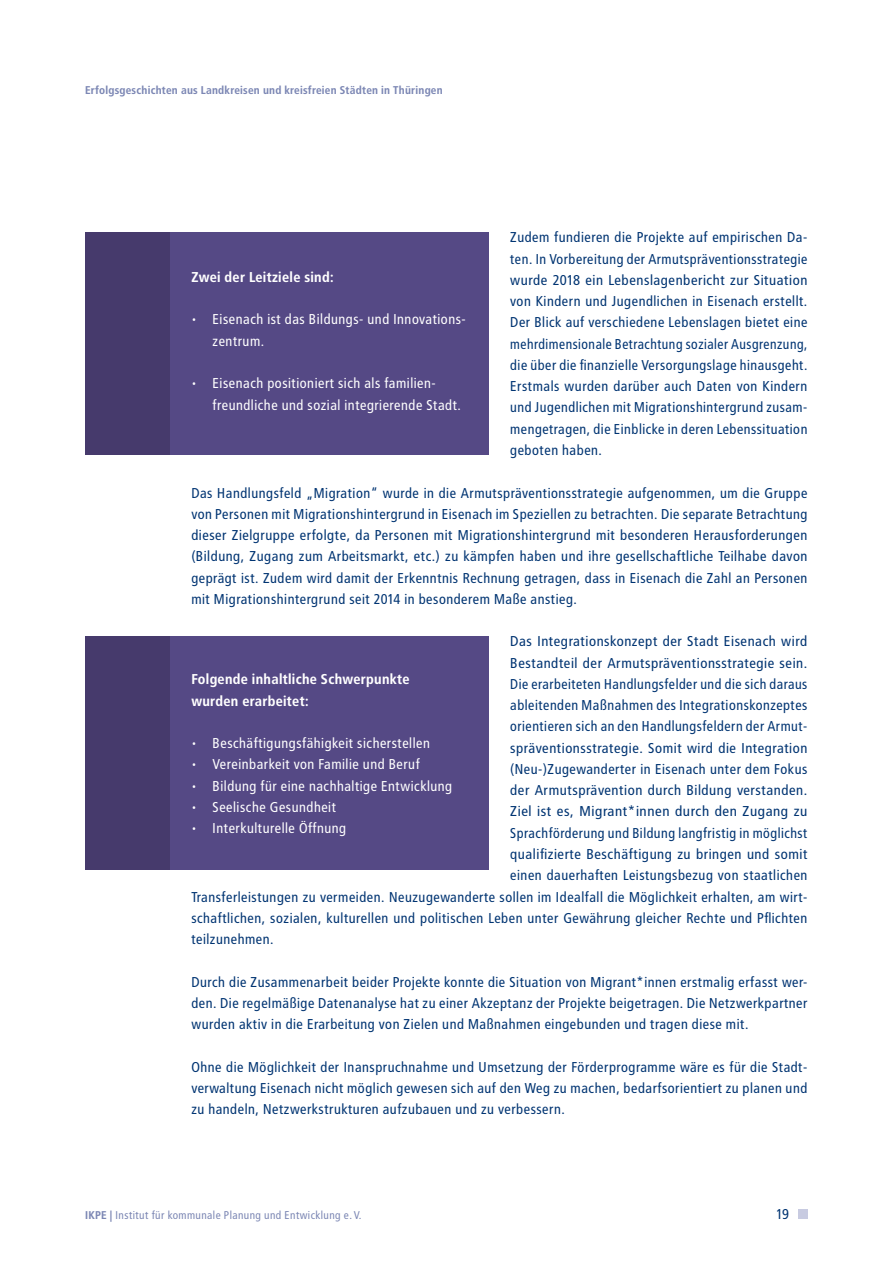
<style>
.page{position:relative;width:893px;height:1263px;background:#fff}
.page>*{position:absolute;margin:0;border:0;box-sizing:border-box;transform-origin:0 0}
.t1{font:14.25px/21.3px "Transit OT";color:#003472;text-align:justify}
.t2{font:14.25px/21.3px "Transit OT";color:#fff}
.t3{font:700 14.25px/21.3px "Transit OT";color:#fff}
.t4{font:14.25px "Transit OT";color:#003472;scale:1.05 1}
.t5{font:700 11.25px "Transit OT";color:#7c87b4}
.t6{font:11.25px "Transit OT";color:#7c87b4}
.s1{font-weight:700}
</style>
<div class="page">
<div style="left:85px;top:232px;width:85px;height:223px;background:#463a6c"></div>
<div style="left:170px;top:232px;width:319px;height:223px;background:#554985"></div>
<div style="left:85px;top:636px;width:85px;height:234px;background:#463a6c"></div>
<div style="left:170px;top:636px;width:319px;height:234px;background:#554985"></div>
<div style="left:798px;top:1209px;width:10px;height:10px;background:#c8cbe1"></div>
<p class="t5" style="left:85px;top:83px;width:359px">Erfolgsgeschichten aus Landkreisen und kreisfreien Städten in Thüringen</p>
<p class="t1" style="left:510px;top:227px;width:299px">Zudem fundieren die Projekte auf empirischen Da&shy;ten. In Vorbereitung der Armutspräventionsstrategie wurde 2018 ein Lebenslagenbericht zur Situation von Kindern und Jugendlichen in Eisenach erstellt.<br>Der Blick auf verschiedene Lebenslagen bietet eine mehrdimensionale Betrachtung sozialer Ausgrenzung, die über die finanzielle Versorgungslage hinausgeht.<br>Erstmals wurden darüber auch Daten von Kindern und Jugendlichen mit Migrationshintergrund zusam&shy;mengetragen, die Einblicke in deren Lebenssituation geboten haben.</p>
<p class="t1" style="left:191px;top:482px;width:618px">Das Handlungsfeld „Migration“ wurde in die Armutspräventionsstrategie aufgenommen, um die Gruppe von Personen mit Migrationshintergrund in Eisenach im Speziellen zu betrachten. Die separate Betrachtung dieser Zielgruppe erfolgte, da Personen mit Migrationshintergrund mit besonderen Herausforderungen (Bildung, Zugang zum Arbeitsmarkt, etc.) zu kämpfen haben und ihre gesellschaftliche Teilhabe davon geprägt ist. Zudem wird damit der Erkenntnis Rechnung getragen, dass in Eisenach die Zahl an Personen mit Migrationshintergrund seit 2014 in besonderem Maße anstieg.</p>
<p class="t1" style="left:510px;top:631px;width:299px">Das Integrationskonzept der Stadt Eisenach wird</p>
<p class="t1" style="left:510px;top:652px;width:299px">Bestandteil der Armutspräventionsstrategie sein.</p>
<p class="t1" style="left:510px;top:673px;width:299px">Die erarbeiteten Handlungsfelder und die sich daraus</p>
<p class="t1" style="left:510px;top:695px;width:299px">ableitenden Maßnahmen des Integrationskonzeptes</p>
<p class="t1" style="left:510px;top:716px;width:299px">orientieren sich an den Handlungsfeldern der Armut-</p>
<p class="t1" style="left:510px;top:737px;width:299px">spräventionsstrategie. Somit wird die Integration</p>
<p class="t1" style="left:510px;top:758px;width:299px">(Neu-)Zugewanderter in Eisenach unter dem Fokus</p>
<p class="t1" style="left:510px;top:780px;width:299px">der Armutsprävention durch Bildung verstanden.</p>
<p class="t4" style="left:510px;top:803px;width:285px">Ziel ist es, Migrant*innen durch den Zugang zu</p>
<p class="t1" style="left:510px;top:822px;width:299px">Sprachförderung und Bildung langfristig in möglichst</p>
<p class="t1" style="left:510px;top:843px;width:299px">qualifizierte Beschäftigung zu bringen und somit</p>
<p class="t1" style="left:510px;top:865px;width:299px">einen dauerhaften Leistungsbezug von staatlichen</p>
<p class="t1" style="left:191px;top:886px;width:618px">Transferleistungen zu vermeiden. Neuzugewanderte sollen im Idealfall die Möglichkeit erhalten, am wirt-</p>
<p class="t1" style="left:191px;top:907px;width:618px">schaftlichen, sozialen, kulturellen und politischen Leben unter Gewährung gleicher Rechte und Pflichten</p>
<p class="t1" style="left:191px;top:928px;width:84px">teilzunehmen.</p>
<p class="t1" style="left:191px;top:971px;width:618px">Durch die Zusammenarbeit beider Projekte konnte die Situation von Migrant*innen erstmalig erfasst wer&shy;den. Die regelmäßige Datenanalyse hat zu einer Akzeptanz der Projekte beigetragen. Die Netzwerkpartner wurden aktiv in die Erarbeitung von Zielen und Maßnahmen eingebunden und tragen diese mit.</p>
<p class="t1" style="left:191px;top:1056px;width:618px">Ohne die Möglichkeit der Inanspruchnahme und Umsetzung der Förderprogramme wäre es für die Stadt&shy;verwaltung Eisenach nicht möglich gewesen sich auf den Weg zu machen, bedarfsorientiert zu planen und zu handeln, Netzwerkstrukturen aufzubauen und zu verbessern.</p>
<p class="t3" style="left:191px;top:266px;width:144px">Zwei der Leitziele sind:</p>
<p class="t2" style="left:213px;top:309px;width:255px;text-indent:-21px">• Eisenach ist das Bildungs- und Innovations&shy;zentrum.</p>
<p class="t2" style="left:213px;top:373px;width:250px;text-indent:-21px">• Eisenach positioniert sich als familien&shy;freundliche und sozial integrierende Stadt.</p>
<p class="t3" style="left:191px;top:669px;width:220px">Folgende inhaltliche Schwerpunkte wurden erarbeitet:</p>
<p class="t2" style="left:191px;top:733px;width:241px">• Beschäftigungsfähigkeit sicherstellen</p>
<p class="t2" style="left:191px;top:754px;width:230px">• Vereinbarkeit von Familie und Beruf</p>
<p class="t2" style="left:191px;top:775px;width:263px">• Bildung für eine nachhaltige Entwicklung</p>
<p class="t2" style="left:191px;top:796px;width:147px">• Seelische Gesundheit</p>
<p class="t2" style="left:191px;top:818px;width:157px">• Interkulturelle Öffnung</p>
<p class="t6" style="left:85px;top:1208px;width:278px"><span class="s1">IKPE |</span> Institut für kommunale Planung und Entwicklung e.V.</p>
<p class="t1" style="left:776px;top:1203px;width:15px">19</p>
</div>
